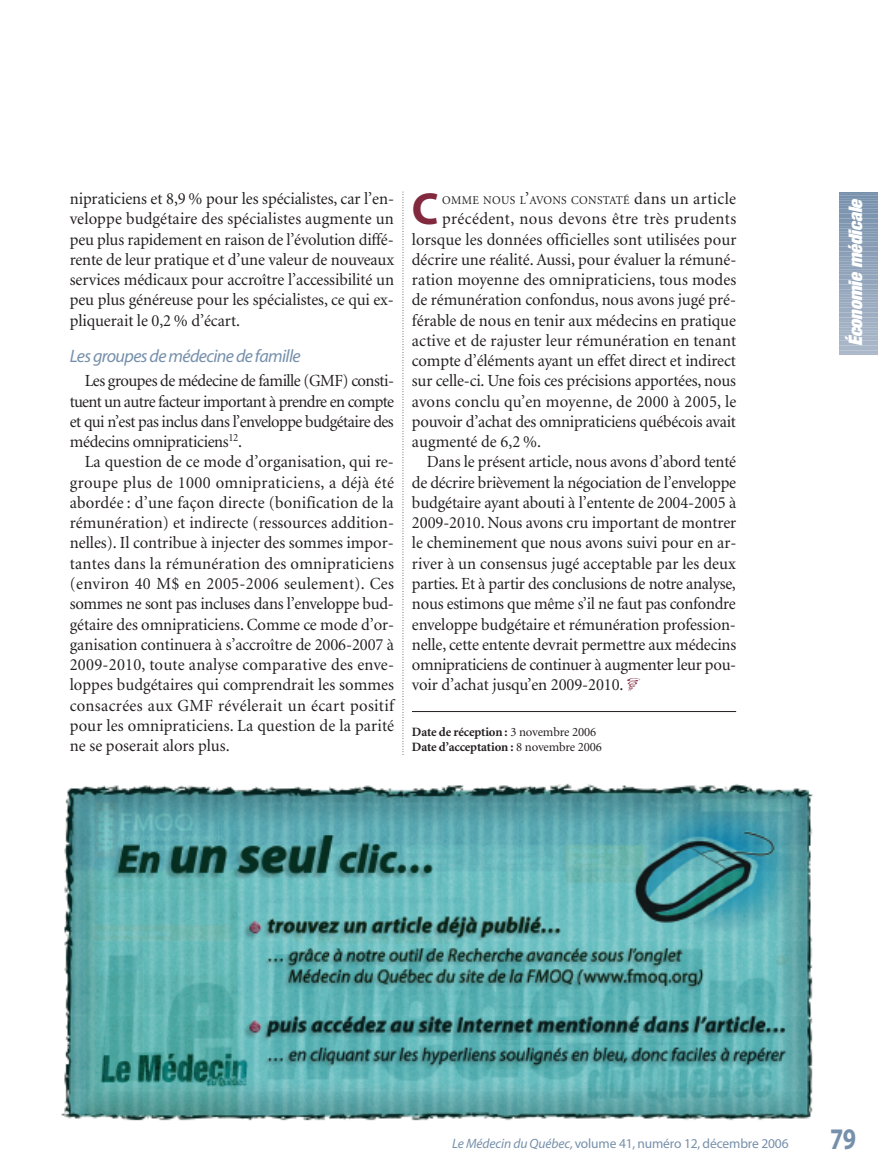
<style>
.page{position:relative;width:878px;height:1175px;background:#fff}
.page>*{position:absolute;margin:0;border:0;box-sizing:border-box;transform-origin:0 0}
.t1{font:700 45.15px "Myriad";color:#82293f}
.t2{font:700 30px "Myriad";color:#7690ab;scale:.8 1}
.t3{font:italic 900 expanded 18.75px "Helvetica Neue";color:#fff}
.t4{font:italic 18px "Myriad";letter-spacing:-.035em;color:#7690ab}
.t5{font:17.1px/20.2px "Minion";letter-spacing:-.01em;color:#231f20;text-align:justify}
.t6{font:13.5px "Myriad";letter-spacing:-.01em;color:#7690ab}
.t7{font:700 12.75px/15px "Minion";letter-spacing:-.01em;color:#231f20}
.t8{font:11.85px "Minion";letter-spacing:.03em;color:#231f20}
.s1{font-size:17.1px}
.s2{font-weight:400}
.s3{font-style:italic}
</style>
<div class="page">
<hr style="left:412px;top:711px;width:324px;height:1px;background:#231f20">
<hr style="left:839px;top:353px;width:39px;height:1px;background:#acb8ca">
<hr style="left:839px;top:351px;width:39px;height:1px;background:#abb8ca">
<hr style="left:839px;top:348px;width:39px;height:2px;background:#aab7c9">
<hr style="left:839px;top:346px;width:39px;height:1px;background:#a9b7c8">
<hr style="left:839px;top:343px;width:39px;height:2px;background:#a8b6c8">
<hr style="left:839px;top:341px;width:39px;height:1px;background:#a7b4c7">
<hr style="left:839px;top:338px;width:39px;height:2px;background:#a6b4c6">
<hr style="left:839px;top:336px;width:39px;height:1px;background:#a5b3c6">
<hr style="left:839px;top:333px;width:39px;height:2px;background:#a4b2c5">
<hr style="left:839px;top:331px;width:39px;height:1px;background:#a4b2c5">
<hr style="left:839px;top:328px;width:39px;height:2px;background:#a3b1c4">
<hr style="left:839px;top:326px;width:39px;height:1px;background:#a2b1c4">
<hr style="left:839px;top:323px;width:39px;height:2px;background:#a1b0c3">
<hr style="left:839px;top:320px;width:39px;height:2px;background:#a0afc3">
<hr style="left:839px;top:318px;width:39px;height:1px;background:#a0afc3">
<hr style="left:839px;top:315px;width:39px;height:2px;background:#9faec2">
<hr style="left:839px;top:313px;width:39px;height:1px;background:#9eadc2">
<hr style="left:839px;top:310px;width:39px;height:2px;background:#9dadc1">
<hr style="left:839px;top:308px;width:39px;height:1px;background:#9cacc0">
<hr style="left:839px;top:305px;width:39px;height:2px;background:#9babc0">
<hr style="left:839px;top:303px;width:39px;height:1px;background:#9aabbf">
<hr style="left:839px;top:300px;width:39px;height:2px;background:#99aabf">
<hr style="left:839px;top:298px;width:39px;height:1px;background:#98a9bf">
<hr style="left:839px;top:295px;width:39px;height:2px;background:#97a9be">
<hr style="left:839px;top:293px;width:39px;height:1px;background:#96a8bd">
<hr style="left:839px;top:290px;width:39px;height:2px;background:#95a7bd">
<hr style="left:839px;top:287px;width:39px;height:2px;background:#95a7bc">
<hr style="left:839px;top:285px;width:39px;height:1px;background:#94a6bc">
<hr style="left:839px;top:282px;width:39px;height:2px;background:#93a5bb">
<hr style="left:839px;top:280px;width:39px;height:1px;background:#92a5bb">
<hr style="left:839px;top:277px;width:39px;height:2px;background:#91a4bb">
<hr style="left:839px;top:275px;width:39px;height:1px;background:#91a4ba">
<hr style="left:839px;top:272px;width:39px;height:2px;background:#91a3ba">
<hr style="left:839px;top:270px;width:39px;height:1px;background:#90a3ba">
<hr style="left:839px;top:267px;width:39px;height:2px;background:#8fa2b9">
<hr style="left:839px;top:265px;width:39px;height:1px;background:#8ea2b9">
<hr style="left:839px;top:262px;width:39px;height:2px;background:#8da1b8">
<hr style="left:839px;top:260px;width:39px;height:1px;background:#8ca0b7">
<hr style="left:839px;top:257px;width:39px;height:2px;background:#8ba0b7">
<hr style="left:839px;top:254px;width:39px;height:2px;background:#8a9fb7">
<hr style="left:839px;top:252px;width:39px;height:1px;background:#8a9eb6">
<hr style="left:839px;top:249px;width:39px;height:2px;background:#899eb6">
<hr style="left:839px;top:247px;width:39px;height:1px;background:#889cb5">
<hr style="left:839px;top:244px;width:39px;height:2px;background:#879cb4">
<hr style="left:839px;top:242px;width:39px;height:1px;background:#869bb4">
<hr style="left:839px;top:239px;width:39px;height:2px;background:#859bb4">
<hr style="left:839px;top:237px;width:39px;height:1px;background:#849ab3">
<hr style="left:839px;top:234px;width:39px;height:2px;background:#839ab3">
<hr style="left:839px;top:232px;width:39px;height:1px;background:#8299b2">
<hr style="left:839px;top:229px;width:39px;height:2px;background:#8199b2">
<hr style="left:839px;top:227px;width:39px;height:1px;background:#8198b1">
<hr style="left:839px;top:224px;width:39px;height:2px;background:#8097b1">
<hr style="left:839px;top:221px;width:39px;height:2px;background:#7f97b1">
<hr style="left:839px;top:219px;width:39px;height:1px;background:#7e96b0">
<hr style="left:839px;top:216px;width:39px;height:2px;background:#7d96b0">
<hr style="left:839px;top:214px;width:39px;height:1px;background:#7d95af">
<hr style="left:839px;top:211px;width:39px;height:2px;background:#7c94af">
<hr style="left:839px;top:209px;width:39px;height:1px;background:#7b94af">
<hr style="left:839px;top:206px;width:39px;height:2px;background:#7a93ae">
<hr style="left:839px;top:204px;width:39px;height:1px;background:#7a92ae">
<hr style="left:839px;top:201px;width:39px;height:2px;background:#7992ae">
<hr style="left:839px;top:199px;width:39px;height:1px;background:#7891ad">
<hr style="left:839px;top:196px;width:39px;height:2px;background:#7791ad">
<hr style="left:839px;top:194px;width:39px;height:1px;background:#7791ac">
<hr style="left:839px;top:192px;width:39px;height:1px;background:#7690ab">
<svg style="left:402px;top:192px;width:1px;height:563px"></svg>
<img style="left:61px;top:783px;width:752px;height:338px">
<p class="t5" style="left:70px;top:190px;width:326px">nipraticiens et 8,9 % pour les spécialistes, car l’en&shy;veloppe budgétaire des spécialistes augmente un peu plus rapidement en raison de l’évolution diffé&shy;rente de leur pratique et d’une valeur de nouveaux services médicaux pour accroître l’accessibilité un peu plus généreuse pour les spécialistes, ce qui ex&shy;pliquerait le 0,2 % d’écart.</p>
<p class="t4" style="left:70px;top:349px;width:232px">Les groupes de médecine de famille</p>
<p class="t5" style="left:70px;top:372px;width:326px;text-indent:15px">Les groupes de médecine de famille (GMF) consti&shy;tuent un autre facteur important à prendre en compte et qui n’est pas inclus dans l’enveloppe budgétaire des médecins omnipraticiens<sup>12</sup>.</p>
<p class="t5" style="left:70px;top:453px;width:326px;text-indent:15px">La question de ce mode d’organisation, qui re&shy;groupe plus de 1000 omnipraticiens, a déjà été abordée : d’une façon directe (bonification de la rémunération) et indirecte (ressources addition&shy;nelles). Il contribue à injecter des sommes impor&shy;tantes dans la rémunération des omnipraticiens (environ 40 M$ en 2005-2006 seulement). Ces sommes ne sont pas incluses dans l’enveloppe bud&shy;gétaire des omnipraticiens. Comme ce mode d’or&shy;ganisation continuera à s’accroître de 2006-2007 à 2009-2010, toute analyse comparative des enve&shy;loppes budgétaires qui comprendrait les sommes consacrées aux GMF révélerait un écart positif pour les omnipraticiens. La question de la parité ne se poserait alors plus.</p>
<h1 class="t1" style="left:412px;top:192px;width:28px">C</h1>
<p class="t8" style="left:442px;top:196px;width:295px">OMME NOUS L<span class="s1">’</span>AVONS CONSTATÉ <span class="s1">dans un article</span></p>
<p class="t5" style="left:412px;top:210px;width:326px;text-indent:30px">précédent, nous devons être très prudents lorsque les données officielles sont utilisées pour décrire une réalité. Aussi, pour évaluer la rémuné&shy;ration moyenne des omnipraticiens, tous modes de rémunération confondus, nous avons jugé pré&shy;férable de nous en tenir aux médecins en pratique active et de rajuster leur rémunération en tenant compte d’éléments ayant un effet direct et indirect sur celle-ci. Une fois ces précisions apportées, nous avons conclu qu’en moyenne, de 2000 à 2005, le pouvoir d’achat des omnipraticiens québécois avait augmenté de 6,2 %.</p>
<p class="t5" style="left:412px;top:453px;width:326px;text-indent:15px">Dans le présent article, nous avons d’abord tenté de décrire brièvement la négociation de l’enveloppe budgétaire ayant abouti à l’entente de 2004-2005 à 2009-2010. Nous avons cru important de montrer le cheminement que nous avons suivi pour en ar&shy;river à un consensus jugé acceptable par les deux parties. Et à partir des conclusions de notre analyse, nous estimons que même s’il ne faut pas confondre enveloppe budgétaire et rémunération profession&shy;nelle, cette entente devrait permettre aux médecins omnipraticiens de continuer à augmenter leur pou&shy;voir d’achat jusqu’en 2009-2010.</p>
<p class="t7" style="left:412px;top:725px;width:191px">Date de réception : <span class="s2">3 novembre 2006<br></span>Date d’acceptation : <span class="s2">8 novembre 2006</span></p>
<p class="t3" style="left:848px;top:346px;width:150px;rotate:-90deg">Économie médicale</p>
<p class="t6" style="left:452px;top:1138px;width:338px"><span class="s3">Le Médecin du Québec,</span>volume 41, numéro 12, décembre 2006</p>
<h2 class="t2" style="left:830px;top:1127px;width:34px">79</h2>
</div>
